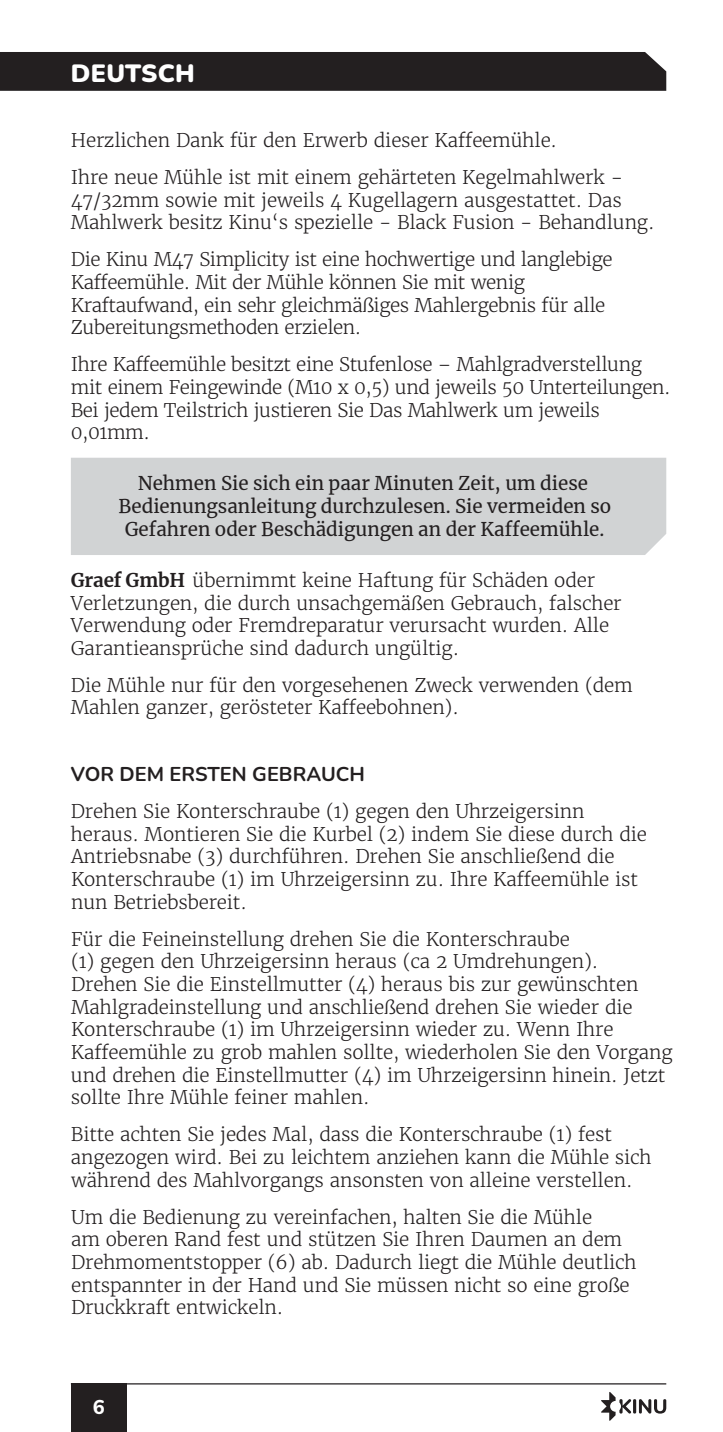
<style>
.page{position:relative;width:723px;height:1432px;background:#fff}
.page>*{position:absolute;margin:0;border:0;box-sizing:border-box;transform-origin:0 0}
.t1{font:900 25px "Nunito";letter-spacing:.01em;color:#fff}
.t2{font:700 20px "Nunito";color:#231f20}
.t3{font:800 20px "Nunito";color:#fff}
.t4{font:300 18.75px/22.8px "Merriweather";letter-spacing:-.01em;color:#231f20}
.t5{font:18.75px/22.8px "Merriweather";color:#231f20;text-align:center}
.s1{font-weight:700}
</style>
<div class="page">
<svg style="left:601px;top:1392px;width:65px;height:28px"></svg>
<hr style="left:71px;top:1383px;width:595px;height:1px;background:#231f20">
<div style="left:71px;top:1383px;width:56px;height:48px;background:#231f20"></div>
<div style="left:0;top:52px;width:666px;height:39px;background:#231f20"></div>
<div style="left:71px;top:458px;width:595px;height:97px;background:#d1d3d4"></div>
<h1 class="t1" style="left:71px;top:55px;width:125px">DEUTSCH</h1>
<p class="t4" style="left:71px;top:122px;width:554px;line-height:36.8px">Herzlichen Dank für den Erwerb dieser Kaffeemühle.<br>Ihre neue Mühle ist mit einem gehärteten Kegelmahlwerk -</p>
<p class="t4" style="left:71px;top:189px;width:585px">47/32mm sowie mit jeweils 4 Kugellagern ausgestattet. Das<br>Mahlwerk besitz Kinu‘s spezielle - Black Fusion - Behandlung.</p>
<p class="t4" style="left:71px;top:248px;width:543px">Die Kinu M47 Simplicity ist eine hochwertige und langlebige Kaffeemühle. Mit der Mühle können Sie mit wenig Kraftaufwand, ein sehr gleichmäßiges Mahlergebnis für alle Zubereitungsmethoden erzielen.</p>
<p class="t4" style="left:71px;top:353px;width:601px">Ihre Kaffeemühle besitzt eine Stufenlose – Mahlgradverstellung mit einem Feingewinde (M10 x 0,5) und jeweils 50 Unterteilungen.<br>Bei jedem Teilstrich justieren Sie Das Mahlwerk um jeweils 0,01mm.</p>
<p class="t5" style="left:119px;top:471px;width:494px">Nehmen Sie sich ein paar Minuten Zeit, um diese<br>Bedienungsanleitung durchzulesen. Sie vermeiden so<br>Gefahren oder Beschädigungen an der Kaffeemühle.</p>
<p class="t4" style="left:71px;top:569px;width:552px"><span class="s1">Graef GmbH</span> übernimmt keine Haftung für Schäden oder Verletzungen, die durch unsachgemäßen Gebrauch, falscher Verwendung oder Fremdreparatur verursacht wurden. Alle Garantieansprüche sind dadurch ungültig.</p>
<p class="t4" style="left:71px;top:673px;width:563px">Die Mühle nur für den vorgesehenen Zweck verwenden (dem<br>Mahlen ganzer, gerösteter Kaffeebohnen).</p>
<p class="t2" style="left:71px;top:760px;width:296px">VOR DEM ERSTEN GEBRAUCH</p>
<p class="t4" style="left:71px;top:800px;width:578px">Drehen Sie Konterschraube (1) gegen den Uhrzeigersinn heraus. Montieren Sie die Kurbel (2) indem Sie diese durch die Antriebsnabe (3) durchführen. Drehen Sie anschließend die Konterschraube (1) im Uhrzeigersinn zu. Ihre Kaffeemühle ist nun Betriebsbereit.</p>
<p class="t4" style="left:71px;top:927px;width:603px">Für die Feineinstellung drehen Sie die Konterschraube<br>(1) gegen den Uhrzeigersinn heraus (ca 2 Umdrehungen).<br>Drehen Sie die Einstellmutter (4) heraus bis zur gewünschten Mahlgradeinstellung und anschließend drehen Sie wieder die Konterschraube (1) im Uhrzeigersinn wieder zu. Wenn Ihre Kaffeemühle zu grob mahlen sollte, wiederholen Sie den Vorgang und drehen die Einstellmutter (4) im Uhrzeigersinn hinein. Jetzt sollte Ihre Mühle feiner mahlen.</p>
<p class="t4" style="left:71px;top:1123px;width:582px">Bitte achten Sie jedes Mal, dass die Konterschraube (1) fest angezogen wird. Bei zu leichtem anziehen kann die Mühle sich während des Mahlvorgangs ansonsten von alleine verstellen.</p>
<p class="t4" style="left:71px;top:1205px;width:567px">Um die Bedienung zu vereinfachen, halten Sie die Mühle<br>am oberen Rand fest und stützen Sie Ihren Daumen an dem Drehmomentstopper (6) ab. Dadurch liegt die Mühle deutlich entspannter in der Hand und Sie müssen nicht so eine große Druckkraft entwickeln.</p>
<p class="t3" style="left:93px;top:1393px;width:13px">6</p>
</div>
